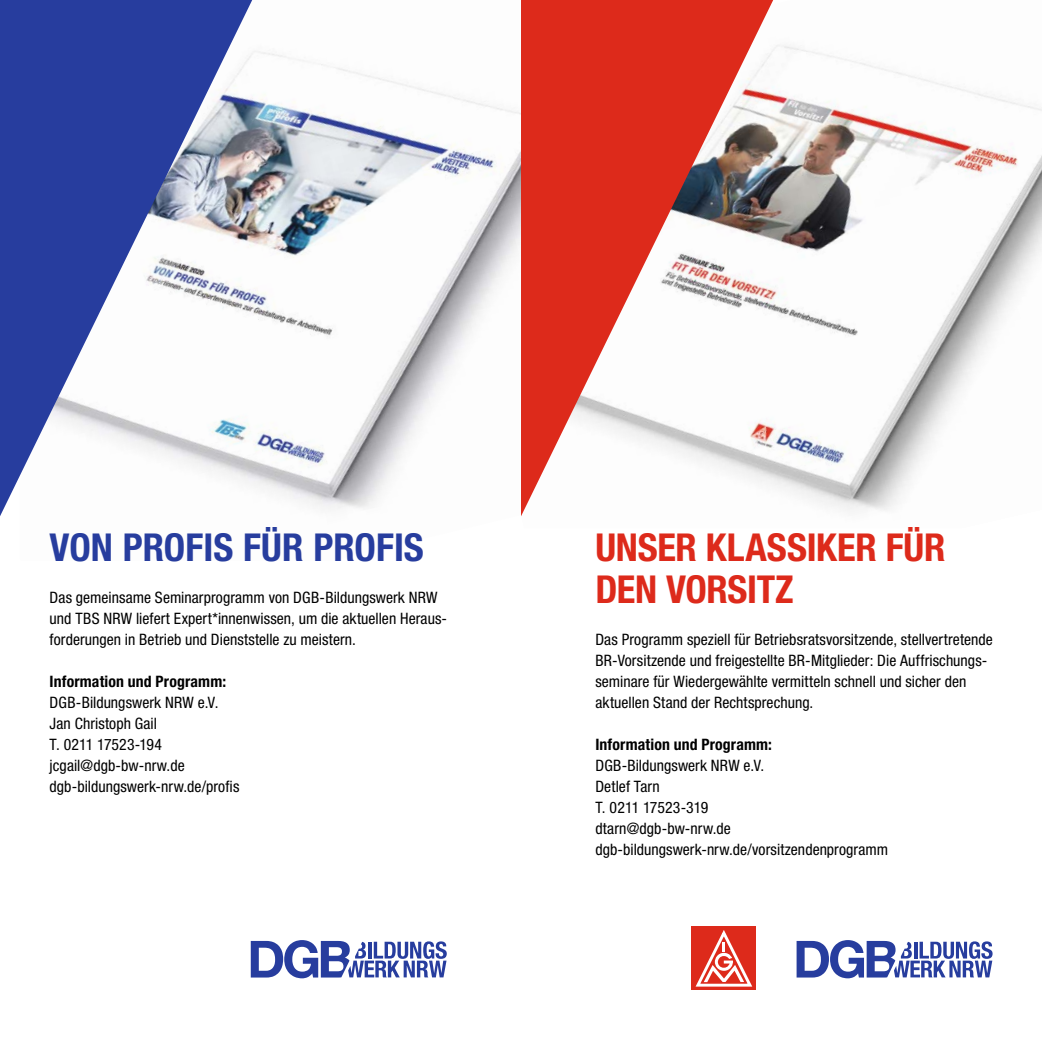
<style>
.page{position:relative;width:1042px;height:1042px;background:#fff}
.page>*{position:absolute;margin:0;border:0;box-sizing:border-box;transform-origin:0 0}
.t1{font:700 condensed 38.5px/42px "Helvetica Neue LT Std";letter-spacing:-.01em;color:#dd2a1b}
.t2{font:700 condensed 38.5px "Helvetica Neue LT Std";letter-spacing:.005em;color:#273d9e}
.t3{font:condensed 15.75px/21px "Helvetica Neue LT Std";letter-spacing:.005em;color:#000}
.t4{font:700 condensed 15.75px "Helvetica Neue LT Std";letter-spacing:.01em;color:#000}
</style>
<div class="page">
<svg style="left:251px;top:940px;width:196px;height:38px"></svg>
<img style="left:773px;top:0;width:269px;height:511px">
<svg style="left:521px;top:0;width:252px;height:516px;fill:#dd2a1b"></svg>
<svg style="left:796px;top:940px;width:196px;height:38px"></svg>
<div style="left:692px;top:927px;width:64px;height:63px;background:#dd2a1b"></div>
<svg style="left:695px;top:930px;width:58px;height:57px"></svg>
<img style="left:252px;top:0;width:269px;height:509px">
<svg style="left:0;top:0;width:252px;height:516px;fill:#273d9e"></svg>
<h1 class="t2" style="left:50px;top:524px;width:376px">VON PROFIS FÜR PROFIS</h1>
<p class="t3" style="left:50px;top:587px;width:399px">Das gemeinsame Seminarprogramm von DGB-Bildungswerk NRW und TBS NRW liefert Expert*innenwissen, um die aktuellen Heraus&shy;forderungen in Betrieb und Dienststelle zu meistern.</p>
<p class="t4" style="left:50px;top:672px;width:178px">Information und Programm:</p>
<p class="t3" style="left:50px;top:692px;width:191px">DGB-Bildungswerk NRW e.V.<br>Jan Christoph Gail<br>T. 0211 17523-194 jcgail@dgb-bw-nrw.de dgb-bildungswerk-nrw.de/profis</p>
<h1 class="t1" style="left:595px;top:526px;width:351px">UNSER KLASSIKER FÜR<br>DEN VORSITZ</h1>
<p class="t3" style="left:595px;top:629px;width:399px">Das Programm speziell für Betriebsratsvorsitzende, stellvertretende BR-Vorsitzende und freigestellte BR-Mitglieder: Die Auffrischungs&shy;seminare für Wiedergewählte vermitteln schnell und sicher den aktuellen Stand der Rechtsprechung.</p>
<p class="t4" style="left:595px;top:735px;width:178px">Information und Programm:</p>
<p class="t3" style="left:595px;top:755px;width:294px">DGB-Bildungswerk NRW e.V.<br>Detlef Tarn<br>T. 0211 17523-319<br>dtarn@dgb-bw-nrw.de dgb-bildungswerk-nrw.de/vorsitzendenprogramm</p>
</div>
